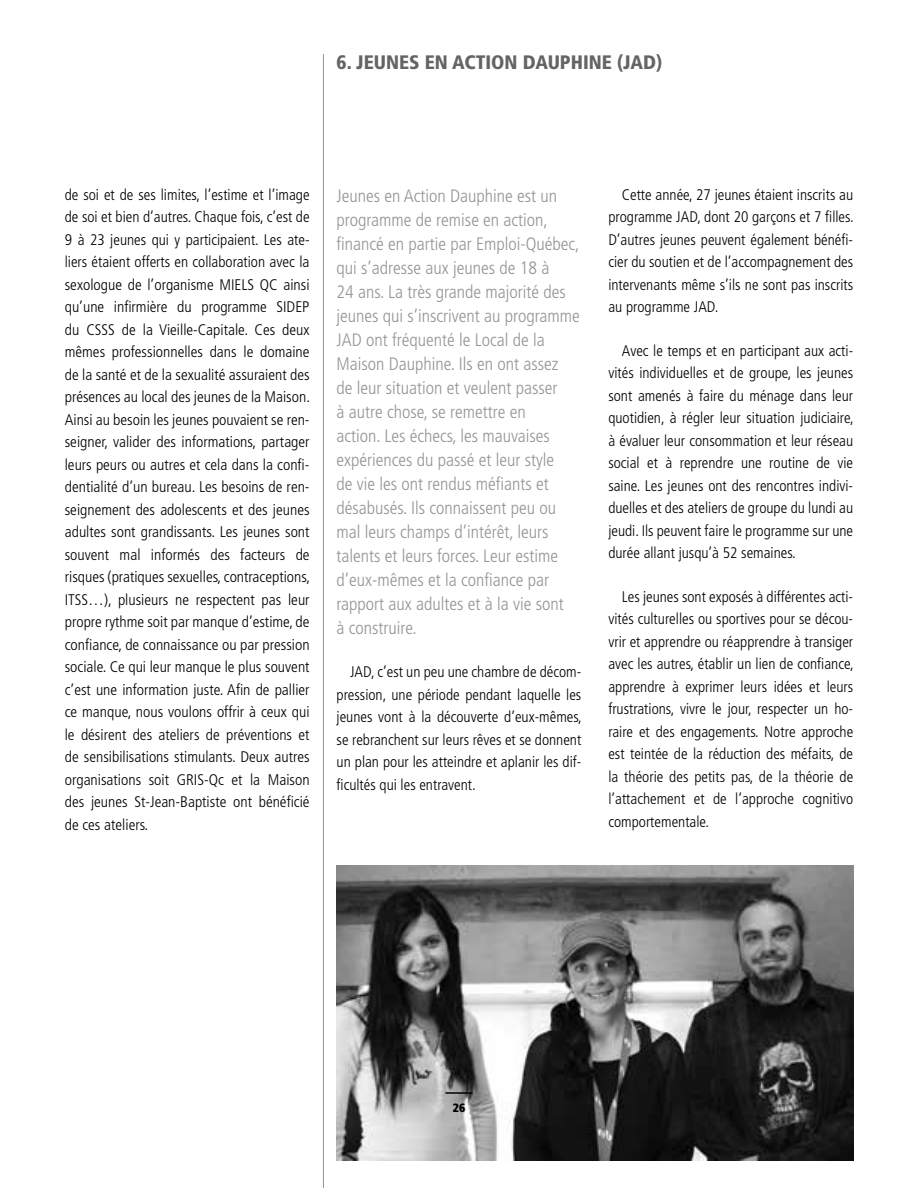
<style>
.page{position:relative;width:918px;height:1188px;background:#fff}
.page>*{position:absolute;margin:0;border:0;box-sizing:border-box;transform-origin:0 0}
.t1{font:900 condensed 19.5px "Frutiger";color:#636466}
.t2{font:300 condensed 18px/24px "Frutiger";color:#939598}
.t3{font:300 condensed 15.3px/22.5px "Frutiger";color:#000;text-align:justify}
.t4{font:900 condensed 12px "Frutiger";color:#000}
</style>
<div class="page">
<img style="left:337px;top:865px;width:516px;height:296px">
<hr style="left:446px;top:1092px;width:26px;height:2px;background:#000">
<hr style="left:323px;top:54px;width:1px;height:1134px;background:#939598">
<p class="t1" style="left:337px;top:50px;width:327px">6. JEUNES EN ACTION DAUPHINE (JAD)</p>
<p class="t3" style="left:65px;top:183px;width:247px">de soi et de ses limites, l’estime et l’image de soi et bien d’autres. Chaque fois, c’est de 9 à 23 jeunes qui y participaient. Les ate&shy;liers étaient offerts en collaboration avec la sexologue de l’organisme MIELS QC ainsi qu’une infirmière du programme SIDEP du CSSS de la Vieille-Capitale. Ces deux mêmes professionnelles dans le domaine de la santé et de la sexualité assuraient des présences au local des jeunes de la Maison.<br>Ainsi au besoin les jeunes pouvaient se ren&shy;seigner, valider des informations, partager leurs peurs ou autres et cela dans la confi&shy;dentialité d’un bureau. Les besoins de ren&shy;seignement des adolescents et des jeunes adultes sont grandissants. Les jeunes sont souvent mal informés des facteurs de risques (pratiques sexuelles, contraceptions, ITSS…), plusieurs ne respectent pas leur propre rythme soit par manque d’estime, de confiance, de connaissance ou par pression sociale. Ce qui leur manque le plus souvent c’est une information juste. Afin de pallier ce manque, nous voulons offrir à ceux qui le désirent des ateliers de préventions et de sensibilisations stimulants. Deux autres organisations soit GRIS-Qc et la Maison des jeunes St-Jean-Baptiste ont bénéficié de ces ateliers.</p>
<p class="t2" style="left:337px;top:184px;width:245px">Jeunes en Action Dauphine est un programme de remise en action, financé en partie par Emploi-Québec, qui s’adresse aux jeunes de 18 à<br>24 ans. La très grande majorité des jeunes qui s’inscrivent au programme<br>JAD ont fréquenté le Local de la<br>Maison Dauphine. Ils en ont assez<br>de leur situation et veulent passer<br>à autre chose, se remettre en<br>action. Les échecs, les mauvaises expériences du passé et leur style<br>de vie les ont rendus méfiants et désabusés. Ils connaissent peu ou mal leurs champs d’intérêt, leurs talents et leurs forces. Leur estime d’eux-mêmes et la confiance par rapport aux adultes et à la vie sont<br>à construire.</p>
<p class="t3" style="left:337px;top:661px;width:247px;text-indent:13px">JAD, c’est un peu une chambre de décom&shy;pression, une période pendant laquelle les jeunes vont à la découverte d’eux-mêmes, se rebranchent sur leurs rêves et se donnent un plan pour les atteindre et aplanir les dif&shy;ficultés qui les entravent.</p>
<p class="t3" style="left:608px;top:183px;width:247px;text-indent:13px">Cette année, 27 jeunes étaient inscrits au programme JAD, dont 20 garçons et 7 filles.<br>D’autres jeunes peuvent également bénéfi&shy;cier du soutien et de l’accompagnement des intervenants même s’ils ne sont pas inscrits au programme JAD.</p>
<p class="t3" style="left:608px;top:339px;width:247px;text-indent:13px">Avec le temps et en participant aux acti&shy;vités individuelles et de groupe, les jeunes sont amenés à faire du ménage dans leur quotidien, à régler leur situation judiciaire, à évaluer leur consommation et leur réseau social et à reprendre une routine de vie saine. Les jeunes ont des rencontres indivi&shy;duelles et des ateliers de groupe du lundi au jeudi. Ils peuvent faire le programme sur une durée allant jusqu’à 52 semaines.</p>
<p class="t3" style="left:608px;top:585px;width:247px;text-indent:13px">Les jeunes sont exposés à différentes acti&shy;vités culturelles ou sportives pour se décou&shy;vrir et apprendre ou réapprendre à transiger avec les autres, établir un lien de confiance, apprendre à exprimer leurs idées et leurs frustrations, vivre le jour, respecter un ho&shy;raire et des engagements. Notre approche est teintée de la réduction des méfaits, de la théorie des petits pas, de la théorie de l’attachement et de l’approche cognitivo comportementale.</p>
<p class="t4" style="left:453px;top:1100px;width:14px">26</p>
</div>
